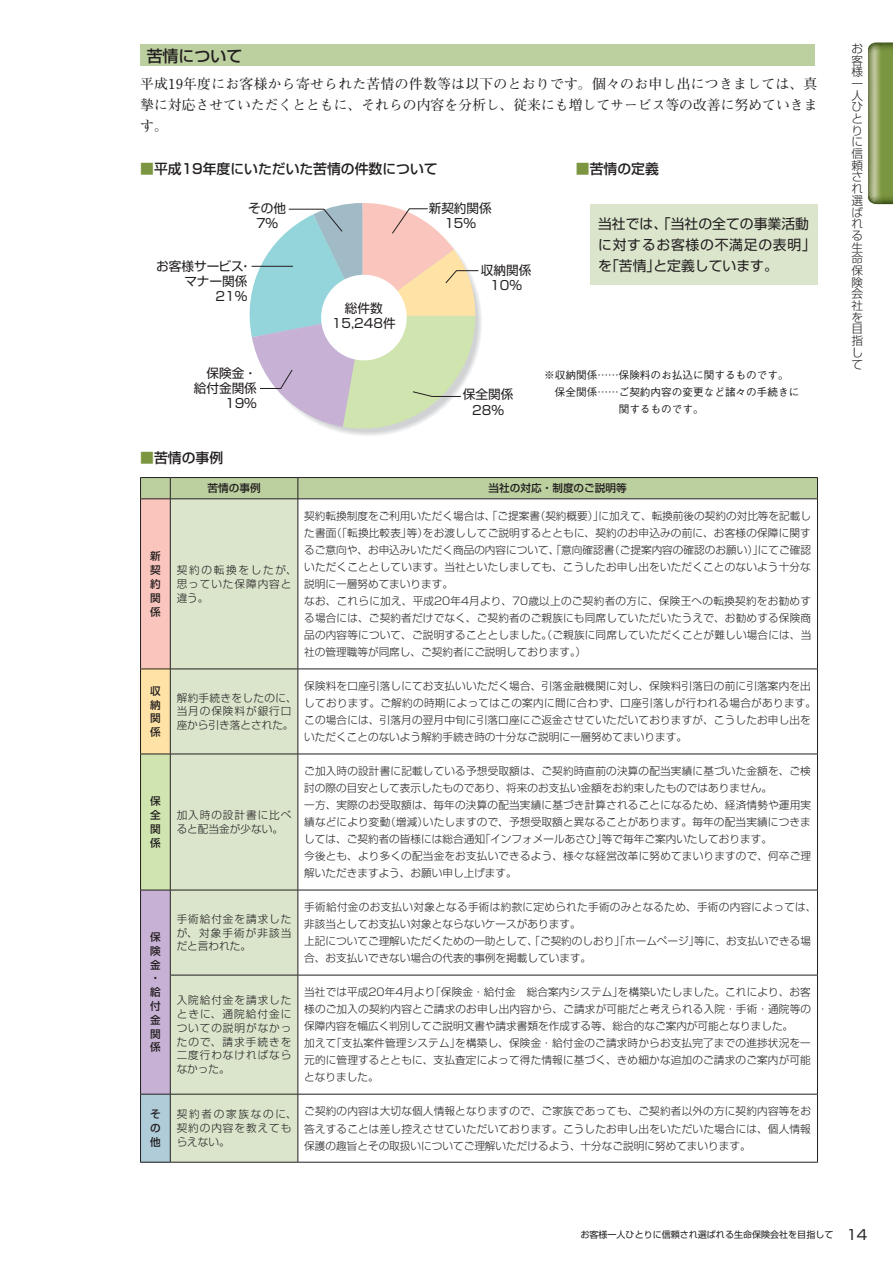
<style>
.page{position:relative;width:893px;height:1263px;background:#fff}
.page>*{position:absolute;margin:0;border:0;box-sizing:border-box;transform-origin:0 0}
.t1{font:500 15.9px "Shin Go Pro";color:#231f20}
.t2{font:700 13.8px/21.3px "Futo Min A101 Pro";color:#231f20;text-align:justify}
.t3{font:13.8px/21.3px "Shin Go Pro";color:#231f20}
.t4{font:500 13.8px "Shin Go Pro";color:#231f20}
.t5{font:12.6px/15.1px "Shin Go Pro Regular 90 pv RKSJ H";color:#231f20;text-align:center}
.t6{font:300 11.7px/11.7px "Shin Go Pro";color:#231f20}
.t7{font:300 10.65px/17px "Shin Go Pro";letter-spacing:.015em;color:#231f20}
.t8{font:300 10.65px/13.8px "Shin Go Pro";letter-spacing:.09em;color:#231f20}
.t9{font:500 10.65px/17px "Gothic BBB Pro";color:#231f20}
.t10{font:500 10.65px/13.8px "Shin Go Pro";color:#231f20;text-align:justify}
.t11{font:300 10.65px/13.8px "Shin Go Pro";letter-spacing:.035em;color:#231f20}
.t12{font:9px "Shin Go Pro";color:#231f20}
.s1{font-family:"Futo Min A101 Pro";font-weight:700;color:#7b9540}
.s2{color:#7b9540}
</style>
<div class="page">
<svg style="left:868px;top:43px;width:25px;height:161px;background:#899d58"></svg>
<div style="left:140px;top:45px;width:675px;height:21px;background:#bcd09f"></div>
<div style="left:141px;top:499px;width:29px;height:170px;background:#fac5bd"></div>
<div style="left:171px;top:500px;width:127px;height:662px;background:#dae5cc"></div>
<svg style="left:299px;top:668px;width:518px;height:494px"></svg>
<div style="left:141px;top:669px;width:29px;height:85px;background:#ffe2a5"></div>
<div style="left:141px;top:754px;width:29px;height:136px;background:#cfe4ae"></div>
<div style="left:141px;top:890px;width:29px;height:204px;background:#c7b2d5"></div>
<div style="left:141px;top:1094px;width:29px;height:68px;background:#afccd8"></div>
<svg style="left:140px;top:477px;width:678px;height:22px;background:#afc194"></svg>
<hr style="left:140px;top:499px;width:30px;height:1px;background:#231f20">
<hr style="left:140px;top:499px;width:1px;height:170px;background:#231f20">
<hr style="left:170px;top:499px;width:128px;height:1px;background:#231f20">
<hr style="left:170px;top:499px;width:1px;height:170px;background:#231f20">
<hr style="left:298px;top:499px;width:520px;height:1px;background:#231f20">
<hr style="left:298px;top:499px;width:1px;height:170px;background:#231f20">
<hr style="left:817px;top:499px;width:1px;height:170px;background:#231f20">
<hr style="left:140px;top:669px;width:30px;height:1px;background:#231f20">
<hr style="left:140px;top:669px;width:1px;height:85px;background:#231f20">
<hr style="left:170px;top:669px;width:128px;height:1px;background:#231f20">
<hr style="left:170px;top:669px;width:1px;height:85px;background:#231f20">
<hr style="left:298px;top:669px;width:520px;height:1px;background:#231f20">
<hr style="left:298px;top:669px;width:1px;height:85px;background:#231f20">
<hr style="left:817px;top:669px;width:1px;height:85px;background:#231f20">
<hr style="left:140px;top:754px;width:30px;height:1px;background:#231f20">
<hr style="left:140px;top:754px;width:1px;height:136px;background:#231f20">
<hr style="left:170px;top:754px;width:128px;height:1px;background:#231f20">
<hr style="left:170px;top:754px;width:1px;height:136px;background:#231f20">
<hr style="left:298px;top:754px;width:520px;height:1px;background:#231f20">
<hr style="left:298px;top:754px;width:1px;height:136px;background:#231f20">
<hr style="left:817px;top:754px;width:1px;height:136px;background:#231f20">
<hr style="left:140px;top:890px;width:30px;height:1px;background:#231f20">
<hr style="left:140px;top:890px;width:1px;height:85px;background:#231f20">
<hr style="left:170px;top:890px;width:128px;height:1px;background:#231f20">
<hr style="left:170px;top:890px;width:1px;height:85px;background:#231f20">
<hr style="left:298px;top:890px;width:520px;height:1px;background:#231f20">
<hr style="left:298px;top:890px;width:1px;height:85px;background:#231f20">
<hr style="left:817px;top:890px;width:1px;height:85px;background:#231f20">
<hr style="left:140px;top:975px;width:1px;height:119px;background:#231f20">
<hr style="left:170px;top:975px;width:128px;height:1px;background:#231f20">
<hr style="left:170px;top:975px;width:1px;height:119px;background:#231f20">
<hr style="left:298px;top:975px;width:520px;height:1px;background:#231f20">
<hr style="left:298px;top:975px;width:1px;height:119px;background:#231f20">
<hr style="left:817px;top:975px;width:1px;height:119px;background:#231f20">
<hr style="left:140px;top:1094px;width:30px;height:1px;background:#231f20">
<hr style="left:140px;top:1094px;width:1px;height:68px;background:#231f20">
<hr style="left:170px;top:1094px;width:128px;height:1px;background:#231f20">
<hr style="left:170px;top:1094px;width:1px;height:68px;background:#231f20">
<hr style="left:298px;top:1094px;width:520px;height:1px;background:#231f20">
<hr style="left:298px;top:1094px;width:1px;height:68px;background:#231f20">
<hr style="left:817px;top:1094px;width:1px;height:68px;background:#231f20">
<hr style="left:140px;top:1162px;width:30px;height:1px;background:#231f20">
<hr style="left:170px;top:1162px;width:128px;height:1px;background:#231f20">
<hr style="left:298px;top:1162px;width:520px;height:1px;background:#231f20">
<svg style="left:249px;top:203px;width:230px;height:226px"></svg>
<div style="left:590px;top:204px;width:227px;height:81px;background:#dae5cc"></div>
<h1 class="t1" style="left:147px;top:42px;width:97px">苦情について</h1>
<p class="t2" style="left:140px;top:71px;width:679px">平成19年度にお客様から寄せられた苦情の件数等は以下のとおりです。個々のお申し出につきましては、真摯に対応させていただくとともに、それらの内容を分析し、従来にも増してサービス等の改善に努めていきます。</p>
<p class="t4" style="left:140px;top:157px;width:520px"><span class="s1">■</span>平成19年度にいただいた苦情の件数について　　　　　　　　　　<span class="s2">■</span>苦情の定義</p>
<p class="t5" style="left:248px;top:199px;width:39px">その他<br>7％</p>
<p class="t5" style="left:429px;top:199px;width:65px">新契約関係<br>15％</p>
<p class="t5" style="left:156px;top:257px;width:97px">お客様サービス・</p>
<p class="t5" style="left:185px;top:272px;width:64px">マナー関係</p>
<p class="t5" style="left:216px;top:287px;width:33px">21％</p>
<p class="t5" style="left:332px;top:299px;width:65px">総件数<br>15,248件</p>
<p class="t5" style="left:481px;top:261px;width:52px">収納関係<br>10％</p>
<p class="t3" style="left:598px;top:211px;width:219px">当社では、「当社の全ての事業活動に対するお客様の不満足の表明」を「苦情」と定義しています。</p>
<p class="t5" style="left:194px;top:364px;width:65px;text-align:right">保険金・給付金関係<br>19％</p>
<p class="t5" style="left:463px;top:386px;width:52px">保全関係<br>28％</p>
<p class="t9" style="left:544px;top:365px;width:257px">※収納関係……保険料のお払込に関するものです。　保全関係……ご契約内容の変更など諸々の手続きに　　　　　　　関するものです。</p>
<p class="t4" style="left:140px;top:446px;width:84px"><span class="s1">■</span>苦情の事例</p>
<p class="t10" style="left:207px;top:480px;width:55px">苦情の事例</p>
<p class="t10" style="left:489px;top:480px;width:140px">当社の対応・制度のご説明等</p>
<p class="t10" style="left:150px;top:548px;width:12px">新契約関係</p>
<p class="t8" style="left:177px;top:562px;width:122px">契約の転換をしたが、思っていた保障内容と違う。</p>
<p class="t7" style="left:304px;top:506px;width:509px">契約転換制度をご利用いただく場合は、「ご提案書（契約概要）」に加えて、転換前後の契約の対比等を記載した書面（「転換比較表」等）をお渡ししてご説明するとともに、契約のお申込みの前に、お客様の保障に関するご意向や、お申込みいただく商品の内容について、「意向確認書（ご提案内容の確認のお願い）」にてご確認いただくこととしています。当社といたしましても、こうしたお申し出をいただくことのないよう十分な説明に一層努めてまいります。<br>なお、これらに加え、平成20年4月より、70歳以上のご契約者の方に、保険王への転換契約をお勧めする場合には、ご契約者だけでなく、ご契約者のご親族にも同席していただいたうえで、お勧めする保険商品の内容等について、ご説明することとしました。（ご親族に同席していただくことが難しい場合には、当社の管理職等が同席し、ご契約者にご説明しております。）</p>
<p class="t10" style="left:150px;top:682px;width:12px">収納関係</p>
<p class="t11" style="left:177px;top:689px;width:122px">解約手続きをしたのに、当月の保険料が銀行口座から引き落とされた。</p>
<p class="t7" style="left:304px;top:676px;width:513px">保険料を口座引落しにてお支払いいただく場合、引落金融機関に対し、保険料引落日の前に引落案内を出しております。ご解約の時期によってはこの案内に間に合わず、口座引落しが行われる場合があります。この場合には、引落月の翌月中旬に引落口座にご返金させていただいておりますが、こうしたお申し出をいただくことのないよう解約手続き時の十分なご説明に一層努めてまいります。</p>
<p class="t10" style="left:150px;top:793px;width:12px">保全関係</p>
<p class="t10" style="left:150px;top:929px;width:12px">保険金・給付金関係</p>
<p class="t8" style="left:177px;top:807px;width:116px">加入時の設計書に比べると配当金が少ない。</p>
<p class="t7" style="left:304px;top:761px;width:508px">ご加入時の設計書に記載している予想受取額は、ご契約時直前の決算の配当実績に基づいた金額を、ご検討の際の目安として表示したものであり、将来のお支払い金額をお約束したものではありません。<br>一方、実際のお受取額は、毎年の決算の配当実績に基づき計算されることになるため、経済情勢や運用実績などにより変動（増減）いたしますので、予想受取額と異なることがあります。毎年の配当実績につきましては、ご契約者の皆様には総合通知「インフォメールあさひ」等で毎年ご案内いたしております。<br>今後とも、より多くの配当金をお支払いできるよう、様々な経営改革に努めてまいりますので、何卒ご理解いただきますよう、お願い申し上げます。</p>
<p class="t7" style="left:177px;top:910px;width:116px;line-height:13.8px;text-align:justify">手術給付金を請求したが、対象手術が非該当だと言われた。</p>
<p class="t7" style="left:304px;top:897px;width:514px">手術給付金のお支払い対象となる手術は約款に定められた手術のみとなるため、手術の内容によっては、非該当としてお支払い対象とならないケースがあります。<br>上記についてご理解いただくための一助として、「ご契約のしおり」「ホームページ」等に、お支払いできる場合、お支払いできない場合の代表的事例を掲載しています。</p>
<p class="t7" style="left:177px;top:992px;width:116px;line-height:13.8px;text-align:justify">入院給付金を請求したときに、通院給付金についての説明がなかったので、請求手続きを二度行わなければならなかった。</p>
<p class="t7" style="left:304px;top:982px;width:508px">当社では平成20年4月より「保険金・給付金　総合案内システム」を構築いたしました。これにより、お客様のご加入の契約内容とご請求のお申し出内容から、ご請求が可能だと考えられる入院・手術・通院等の保障内容を幅広く判別してご説明文書や請求書類を作成する等、総合的なご案内が可能となりました。<br>加えて「支払案件管理システム」を構築し、保険金・給付金のご請求時からお支払完了までの進捗状況を一元的に管理するとともに、支払査定によって得た情報に基づく、きめ細かな追加のご請求のご案内が可能となりました。</p>
<p class="t10" style="left:150px;top:1106px;width:12px">その他</p>
<p class="t8" style="left:177px;top:1106px;width:122px">契約者の家族なのに、契約の内容を教えてもらえない。</p>
<p class="t7" style="left:304px;top:1100px;width:508px;line-height:18px">ご契約の内容は大切な個人情報となりますので、ご家族であっても、ご契約者以外の方に契約内容等をお答えすることは差し控えさせていただいております。こうしたお申し出をいただいた場合には、個人情報</p>
<p class="t7" style="left:304px;top:1136px;width:448px">保護の趣旨とその取扱いについてご理解いただけるよう、十分なご説明に努めてまいります。</p>
<p class="t6" style="left:851px;top:41px;width:13px">お客様一人ひとりに信頼され選ばれる生命保険会社を目指して</p>
<p class="t12" style="left:580px;top:1227px;width:254px">お客様一人ひとりに信頼され選ばれる生命保険会社を目指して</p>
<p class="t3" style="left:846px;top:1222px;width:10px">14</p>
</div>
